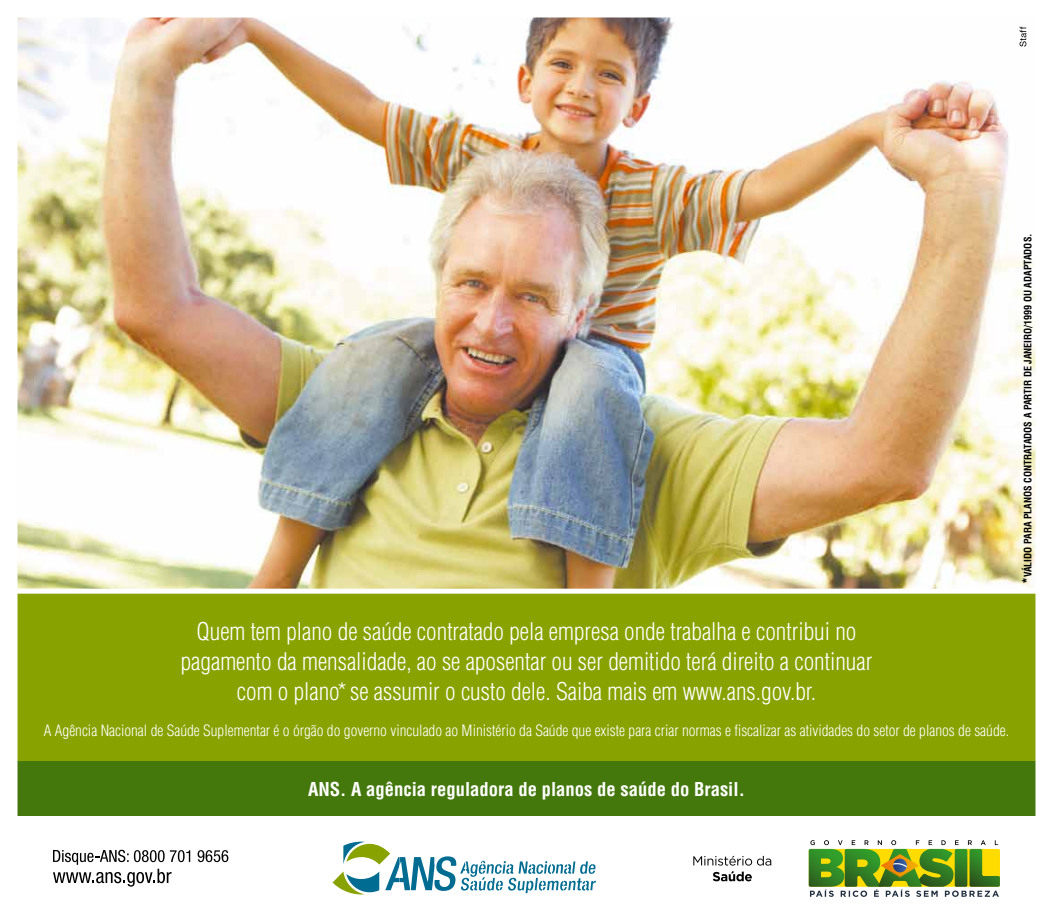
<style>
.page{position:relative;width:1053px;height:922px;background:#fff}
.page>*{position:absolute;margin:0;border:0;box-sizing:border-box;transform-origin:0 0}
.t1{font:300 condensed 23.75px/30px "Helvetica";color:#fff;text-align:center}
.t2{font:700 condensed 18.62px "Helvetica";color:#fff}
.t3{font:300 condensed 15.25px "Helvetica";color:#fff}
.t4{font:700 condensed 10px "Helvetica";color:#000}
.s1{font-size:13.75px}
</style>
<div class="page">
<img style="left:19px;top:19px;width:1014px;height:569px">
<div style="left:9px;top:591px;width:1031px;height:180px;background:#88a300"></div>
<div style="left:6px;top:588px;width:1036px;height:186px;border:5px solid #fff"></div>
<div style="left:10px;top:760px;width:1032px;height:55px;background:#44780c"></div>
<svg style="left:1019px;top:27px;width:7px;height:20px"></svg>
<svg style="left:332px;top:841px;width:263px;height:53px"></svg>
<svg style="left:808px;top:840px;width:191px;height:56px"></svg>
<svg style="left:693px;top:855px;width:78px;height:26px"></svg>
<svg style="left:53px;top:849px;width:137px;height:37px"></svg>
<svg style="left:197px;top:850px;width:31px;height:11px"></svg>
<p class="t4" style="left:1021px;top:584px;width:352px;rotate:-90deg"><span class="s1">*</span>VÁLIDO PARA PLANOS CONTRATADOS A PARTIR DE JANEIRO/1999 OU ADAPTADOS.</p>
<p class="t1" style="left:181px;top:615px;width:693px">Quem tem plano de saúde contratado pela empresa onde trabalha e contribui no pagamento da mensalidade, ao se aposentar ou ser demitido terá direito a continuar com o plano* se assumir o custo dele. Saiba mais em www.ans.gov.br.</p>
<p class="t3" style="left:44px;top:720px;width:966px">A Agência Nacional de Saúde Suplementar é o órgão do governo vinculado ao Ministério da Saúde que existe para criar normas e fiscalizar as atividades do setor de planos de saúde.</p>
<p class="t2" style="left:308px;top:776px;width:438px">ANS. A agência reguladora de planos de saúde do Brasil.</p>
</div>
